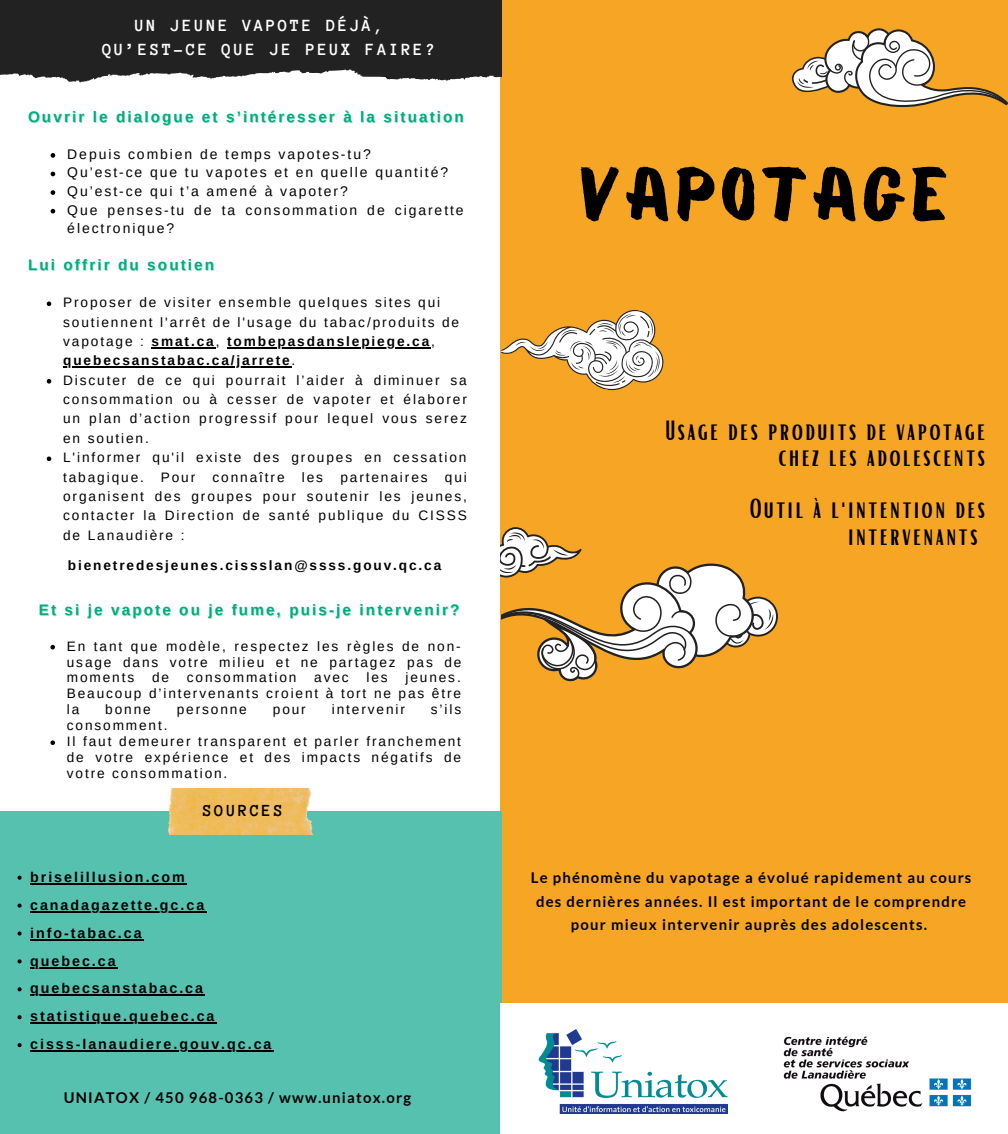
<style>
.page{position:relative;width:1008px;height:1134px;background:#fff}
.page>*{position:absolute;margin:0;border:0;box-sizing:border-box;transform-origin:0 0}
.t1{font:74.55px "Balmy";letter-spacing:.06em;color:#000}
.t2{font:26.95px/26.2px "Bright";letter-spacing:.08em;color:#000;text-align:right}
.t3{font:700 17.5px/23.6px "Anonymous Pro";letter-spacing:.14em;color:#fff}
.t4{font:700 17.32px "Anonymous Pro";letter-spacing:.14em;color:#000}
.t5{font:700 15.22px "Arimo";letter-spacing:.14em;color:#00ac7e}
.t6{font:700 14.88px/23.6px "Lato";letter-spacing:.08em;color:#000;text-align:center}
.t7{font:700 14.17px/28px "Arimo";letter-spacing:.14em;color:#000}
.t8{font:14px/18.6px "Arimo";letter-spacing:.14em;color:#000}
.t9{font:13.65px/19.4px "Arimo";letter-spacing:.14em;color:#000;text-align:justify}
.t10{font:700 13.65px "Arimo";letter-spacing:.14em;color:#000}
.s1{font-weight:700}
</style>
<div class="page">
<div style="left:500px;top:0;width:508px;height:1134px;background:#f6a524"></div>
<svg style="left:501px;top:310px;width:163px;height:81px"></svg>
<svg style="left:500px;top:527px;width:278px;height:155px"></svg>
<svg style="left:792px;top:28px;width:216px;height:80px"></svg>
<div style="left:0;top:811px;width:502px;height:151px;background:#57c1af"></div>
<svg style="left:0;top:0;width:502px;height:82px;background:#323232"></svg>
<img style="left:168px;top:788px;width:145px;height:46px">
<div style="left:466px;top:962px;width:36px;height:172px;background:#57c1af"></div>
<div style="left:0;top:903px;width:466px;height:231px;background:#57c1af"></div>
<svg style="left:18px;top:876px;width:4px;height:4px"></svg>
<hr style="left:30px;top:883px;width:157px;height:2px;background:#000">
<svg style="left:18px;top:904px;width:4px;height:4px"></svg>
<hr style="left:30px;top:911px;width:176px;height:1px;background:#000">
<svg style="left:18px;top:931px;width:4px;height:5px"></svg>
<hr style="left:30px;top:939px;width:114px;height:1px;background:#000">
<svg style="left:18px;top:959px;width:4px;height:4px"></svg>
<hr style="left:30px;top:967px;width:88px;height:1px;background:#000">
<svg style="left:18px;top:987px;width:4px;height:4px"></svg>
<hr style="left:30px;top:995px;width:175px;height:1px;background:#000">
<svg style="left:18px;top:1015px;width:4px;height:4px"></svg>
<hr style="left:30px;top:1023px;width:186px;height:1px;background:#000">
<svg style="left:18px;top:1043px;width:4px;height:4px"></svg>
<hr style="left:30px;top:1051px;width:243px;height:1px;background:#000">
<div style="left:500px;top:1004px;width:508px;height:130px;background:#fff"></div>
<img style="left:538px;top:1030px;width:189px;height:84px">
<img style="left:783px;top:1036px;width:189px;height:76px">
<svg style="left:51px;top:153px;width:4px;height:5px"></svg>
<svg style="left:51px;top:172px;width:4px;height:4px"></svg>
<svg style="left:51px;top:190px;width:4px;height:5px"></svg>
<svg style="left:51px;top:209px;width:4px;height:4px"></svg>
<svg style="left:47px;top:302px;width:4px;height:4px"></svg>
<hr style="left:152px;top:347px;width:39px;height:1px;background:#000">
<svg style="left:191px;top:347px;width:25px;height:1px"></svg>
<hr style="left:227px;top:347px;width:180px;height:1px;background:#000">
<svg style="left:407px;top:347px;width:24px;height:1px"></svg>
<hr style="left:63px;top:366px;width:229px;height:2px;background:#000">
<svg style="left:47px;top:379px;width:4px;height:5px"></svg>
<svg style="left:47px;top:457px;width:4px;height:4px"></svg>
<svg style="left:50px;top:645px;width:5px;height:4px"></svg>
<svg style="left:50px;top:740px;width:5px;height:5px"></svg>
<p class="t3" style="left:102px;top:14px;width:334px;text-indent:32px">UN JEUNE VAPOTE DÉJÀ,<br>QU’EST-CE QUE JE PEUX FAIRE?</p>
<p class="t5" style="left:28px;top:109px;width:437px">Ouvrir le dialogue et s’intéresser à la situation</p>
<p class="t8" style="left:67px;top:145px;width:398px">Depuis combien de temps vapotes-tu?<br>Qu’est-ce que tu vapotes et en quelle quantité?<br>Qu’est-ce qui t’a amené à vapoter?<br>Que penses-tu de ta consommation de cigarette électronique?</p>
<p class="t5" style="left:28px;top:256px;width:188px">Lui offrir du soutien</p>
<p class="t9" style="left:63px;top:293px;width:405px;text-align:left">Proposer de visiter ensemble quelques sites qui soutiennent l'arrêt de l'usage du tabac/produits de vapotage : <span class="s1">smat.ca</span>, <span class="s1">tombepasdanslepiege.ca</span>, <span class="s1">quebecsanstabac.ca/jarrete</span>.<br>Discuter de ce qui pourrait l’aider à diminuer sa consommation ou à cesser de vapoter et élaborer un plan d’action progressif pour lequel vous serez en soutien.<br>L'informer qu'il existe des groupes en cessation tabagique. Pour</p>
<p class="t9" style="left:212px;top:467px;width:74px">connaître</p>
<p class="t9" style="left:302px;top:467px;width:23px">les</p>
<p class="t9" style="left:340px;top:467px;width:89px">partenaires</p>
<p class="t9" style="left:63px;top:467px;width:405px;text-indent:382px">qui organisent des groupes pour soutenir les jeunes, contacter la Direction de santé publique du CISSS de Lanaudière :</p>
<p class="t10" style="left:68px;top:558px;width:375px">bienetredesjeunes.cissslan@ssss.gouv.qc.ca</p>
<p class="t5" style="left:39px;top:601px;width:422px">Et si je vapote ou je fume, puis-je intervenir?</p>
<p class="t9" style="left:67px;top:638px;width:396px;line-height:15.9px">En tant que modèle, respectez les règles de non&shy;usage dans votre milieu et ne partagez pas de moments</p>
<p class="t9" style="left:67px;top:670px;width:396px;line-height:15.9px;text-indent:339px">jeunes.<br>Beaucoup d’intervenants croient à tort ne pas être la</p>
<p class="t9" style="left:152px;top:668px;width:19px">de</p>
<p class="t9" style="left:187px;top:668px;width:111px">consommation</p>
<p class="t9" style="left:314px;top:668px;width:36px">avec</p>
<p class="t9" style="left:366px;top:668px;width:23px">les</p>
<p class="t9" style="left:105px;top:700px;width:47px">bonne</p>
<p class="t9" style="left:177px;top:700px;width:72px">personne</p>
<p class="t9" style="left:273px;top:700px;width:34px">pour</p>
<p class="t9" style="left:332px;top:700px;width:75px">intervenir</p>
<p class="t9" style="left:431px;top:700px;width:32px">s’ils</p>
<p class="t9" style="left:67px;top:718px;width:396px;line-height:15.9px;text-align:left">consomment.<br>Il faut demeurer transparent et parler franchement de votre expérience et des impacts négatifs de votre consommation.</p>
<p class="t4" style="left:203px;top:802px;width:82px">SOURCES</p>
<p class="t7" style="left:30px;top:863px;width:243px">briselillusion.com canadagazette.gc.ca info-tabac.ca<br>quebec.ca quebecsanstabac.ca statistique.quebec.ca cisss-lanaudiere.gouv.qc.ca</p>
<p class="t6" style="left:64px;top:1085px;width:349px">UNIATOX / 450 968-0363 / www.uniatox.org</p>
<h1 class="t1" style="left:579px;top:165px;width:370px">VAPOTAGE</h1>
<h2 class="t2" style="left:665px;top:416px;width:321px">Usage des produits de vapotage chez les adolescents</h2>
<h2 class="t2" style="left:750px;top:495px;width:237px">Outil à l'intention des intervenants</h2>
<p class="t6" style="left:531px;top:866px;width:442px">Le phénomène du vapotage a évolué rapidement au cours des dernières années. Il est important de le comprendre pour mieux intervenir auprès des adolescents.</p>
</div>
